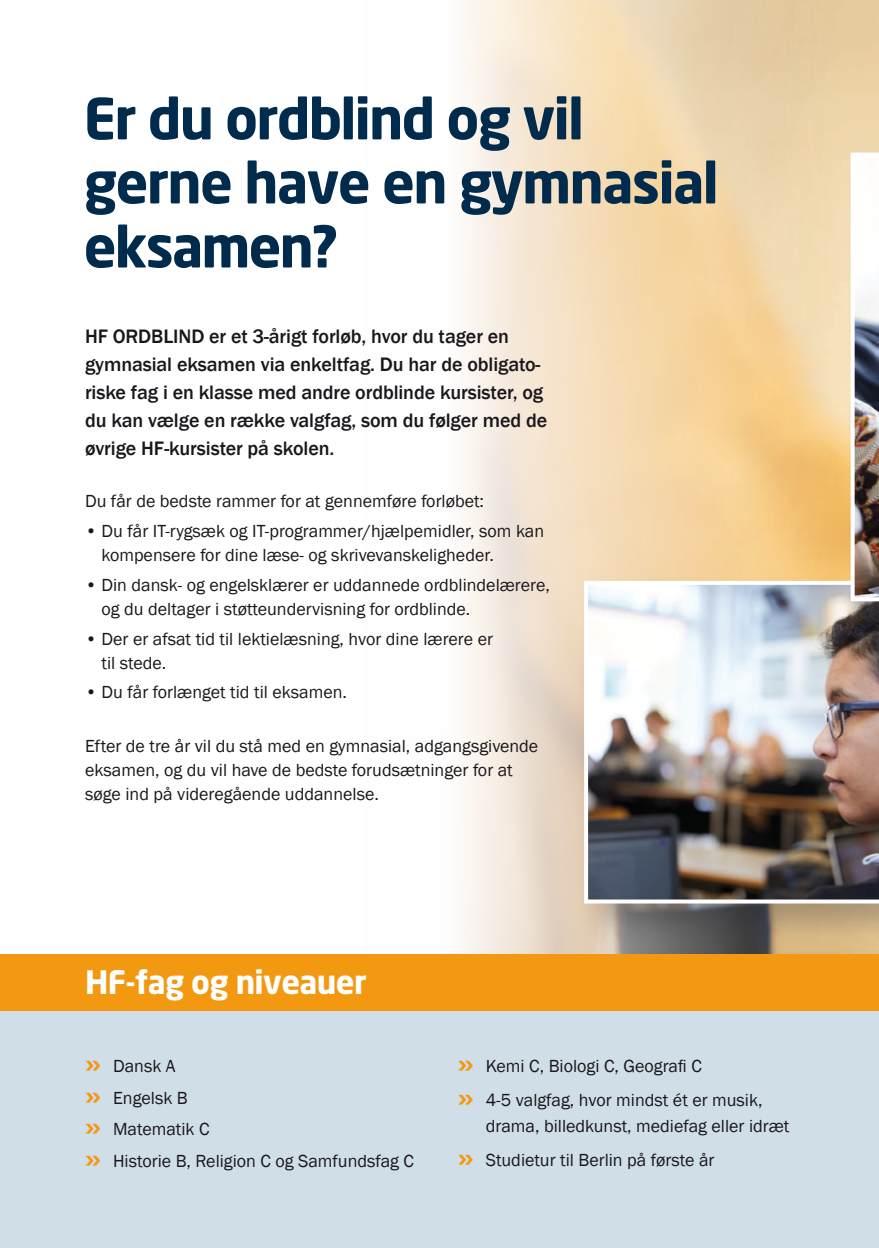
<style>
.page{position:relative;width:879px;height:1248px;background:#fff}
.page>*{position:absolute;margin:0;border:0;box-sizing:border-box;transform-origin:0 0}
.t1{font:700 56px/64px "Neo Sans";letter-spacing:-.03em;color:#002b4d}
.t2{font:700 32px "Neo Sans";letter-spacing:-.02em;color:#fff}
.t3{font:500 20px/28px "Franklin Gothic";letter-spacing:-.005em;color:#1a171c}
.t4{font:18px/24px "Franklin Gothic";color:#1a171c}
.s1{font-family:"Neo Sans";font-weight:700;font-size:22px;color:#f39911}
</style>
<div class="page">
<img style="left:463px;top:0;width:416px;height:953px">
<div style="left:0;top:969px;width:879px;height:278px;background:#d0dee8"></div>
<div style="left:0;top:953px;width:879px;height:57px;background:#f39911"></div>
<div style="left:577px;top:574px;width:302px;height:373px;background:#1a171c;opacity:.3"></div>
<img style="left:582px;top:578px;width:297px;height:327px">
<div style="left:845px;top:147px;width:34px;height:486px;background:#1a171c;opacity:.3"></div>
<img style="left:850px;top:153px;width:29px;height:448px">
<h1 class="t1" style="left:84px;top:85px;width:636px">Er du ordblind og vil gerne have en gymnasial eksamen?</h1>
<p class="t3" style="left:85px;top:322px;width:463px">HF ORDBLIND er et 3-årigt forløb, hvor du tager en gymnasial eksamen via enkeltfag. Du har de obligato&shy;riske fag i en klasse med andre ordblinde kursister, og du kan vælge en række valgfag, som du følger med de øvrige HF-kursister på skolen.</p>
<p class="t4" style="left:85px;top:490px;width:400px">Du får de bedste rammer for at gennemføre forløbet:</p>
<p class="t4" style="left:102px;top:519px;width:444px;text-indent:-16px">• Du får IT-rygsæk og IT-programmer/hjælpemidler, som kan kompensere for dine læse- og skrivevanskeligheder.</p>
<p class="t4" style="left:102px;top:573px;width:450px;text-indent:-16px">• Din dansk- og engelsklærer er uddannede ordblindelærere, og du deltager i støtteundervisning for ordblinde.</p>
<p class="t4" style="left:102px;top:627px;width:393px;text-indent:-16px">• Der er afsat tid til lektielæsning, hvor dine lærere er til stede.</p>
<p class="t4" style="left:85px;top:680px;width:263px">• Du får forlænget tid til eksamen.</p>
<p class="t4" style="left:85px;top:734px;width:455px">Efter de tre år vil du stå med en gymnasial, adgangsgivende eksamen, og du vil have de bedste forudsætninger for at søge ind på videregående uddannelse.</p>
<h2 class="t2" style="left:85px;top:961px;width:283px">HF-fag og niveauer</h2>
<p class="t4" style="left:85px;top:1050px;width:330px;line-height:31.6px"><span class="s1">»</span> Dansk A<br><span class="s1">»</span> Engelsk B<br><span class="s1">»</span> Matematik C<br><span class="s1">»</span> Historie B, Religion C og Samfundsfag C</p>
<p class="t4" style="left:458px;top:1049px;width:306px;line-height:34px"><span class="s1">»</span> Kemi C, Biologi C, Geografi C<br><span class="s1">»</span> 4-5 valgfag, hvor mindst ét er musik,</p>
<p class="t4" style="left:458px;top:1109px;width:333px;line-height:34px;text-indent:28px">drama, billedkunst, mediefag eller idræt <span class="s1">»</span> Studietur til Berlin på første år</p>
</div>
